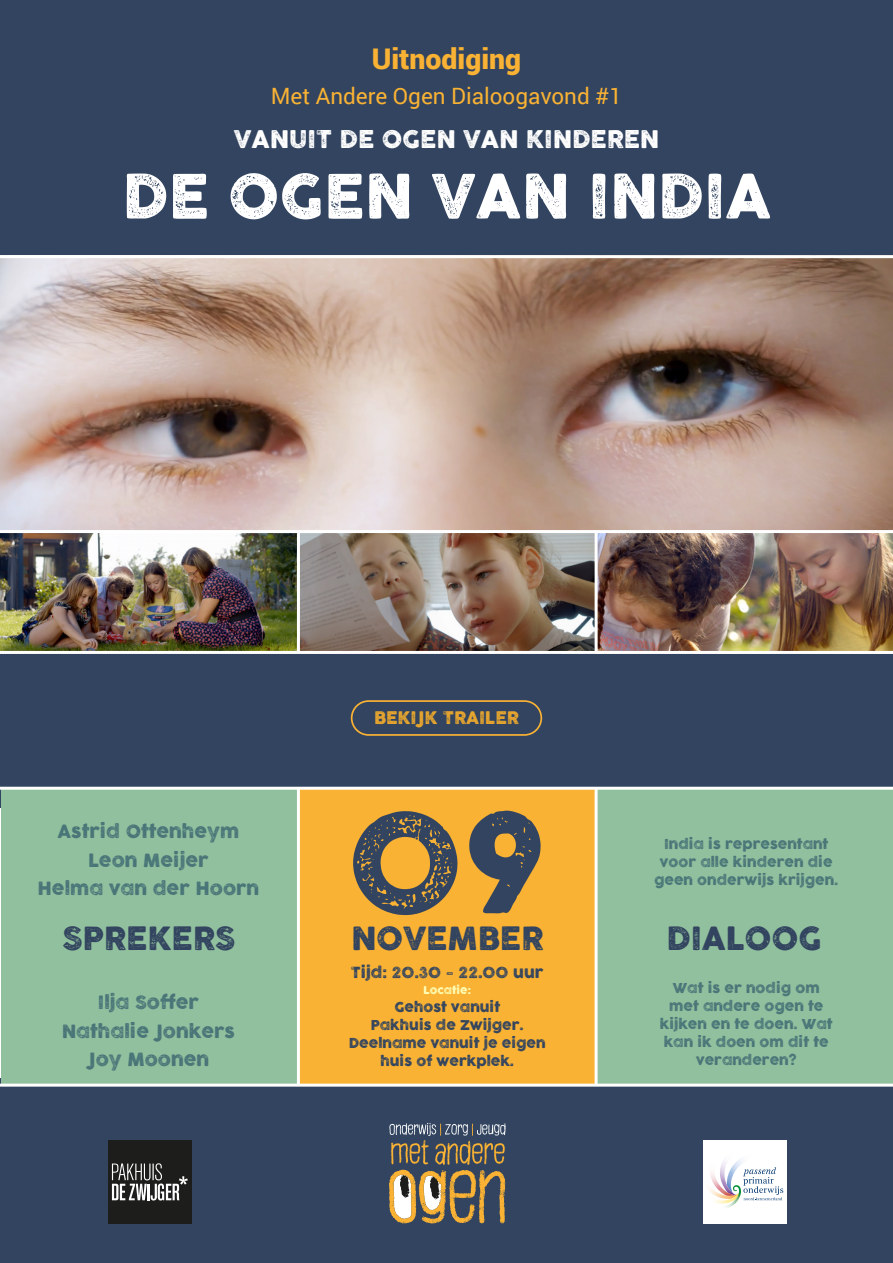
<style>
.page{position:relative;width:893px;height:1263px;background:#fff}
.page>*{position:absolute;margin:0;border:0;box-sizing:border-box;transform-origin:0 0}
.t1{font:135px "Cocogoose Pro Letterpress";color:#32445f}
.t2{font:60px "Cocogoose Pro Letterpress";color:#fff}
.t3{font:31.5px "Cocogoose Pro Letterpress";color:#32445f}
.t4{font:900 28.5px "Roboto";color:#f9b234}
.t5{font:24px "Cocogoose Pro Letterpress";color:#fff}
.t6{font:22.5px "Roboto";color:#f9b234}
.t7{font:18px/28.5px "Cocogoose Pro Letterpress";color:#497578;text-align:center}
.t8{font:17.1px "Cocogoose Pro Letterpress";color:#e6a52f}
.t9{font:15px "Cocogoose Pro Letterpress";color:#32445f}
.t10{font:13.5px/18px "Cocogoose Pro Letterpress";color:#497578;text-align:center}
.t11{font:13.5px/18px "Cocogoose Pro Letterpress";color:#32445f;text-align:center}
.t12{font:10.5px "Cocogoose Pro Letterpress";color:#ffffb7}
</style>
<div class="page">
<div style="left:0;top:0;width:893px;height:808px;background:#32445f"></div>
<div style="left:0;top:1078px;width:893px;height:185px;background:#32445f"></div>
<img style="left:0;top:258px;width:893px;height:393px">
<svg style="left:389px;top:1123px;width:117px;height:100px"></svg>
<div style="left:108px;top:1140px;width:83px;height:83px;background:#1d1d1b"></div>
<svg style="left:112px;top:1163px;width:76px;height:37px"></svg>
<div style="left:703px;top:1140px;width:83px;height:83px;background:#fff"></div>
<svg style="left:709px;top:1159px;width:74px;height:49px"></svg>
<div style="left:351px;top:700px;width:191px;height:36px;border:2px solid #f9b234;border-radius:17px"></div>
<div style="left:298px;top:787px;width:298px;height:298px;background:#f9b234"></div>
<div style="left:1px;top:787px;width:297px;height:298px;background:#91c09e"></div>
<div style="left:596px;top:787px;width:297px;height:298px;background:#91c09e"></div>
<hr style="left:0;top:530px;width:893px;height:3px;background:#fff">
<hr style="left:0;top:651px;width:893px;height:3px;background:#fff">
<hr style="left:0;top:787px;width:893px;height:3px;background:#fff">
<hr style="left:297px;top:533px;width:3px;height:119px;background:#fff">
<hr style="left:595px;top:533px;width:3px;height:119px;background:#fff">
<hr style="left:297px;top:788px;width:3px;height:297px;background:#fff">
<hr style="left:595px;top:788px;width:3px;height:297px;background:#fff">
<hr style="left:0;top:1084px;width:893px;height:3px;background:#fff">
<hr style="left:0;top:255px;width:893px;height:3px;background:#fff">
<h3 class="t4" style="left:372px;top:39px;width:151px">Uitnodiging</h3>
<h3 class="t6" style="left:271px;top:80px;width:353px">Met Andere Ogen Dialoogavond #1</h3>
<h3 class="t5" style="left:234px;top:122px;width:427px">VANUIT DE OGEN VAN KINDEREN</h3>
<h2 class="t2" style="left:122px;top:154px;width:651px">DE OGEN VAN INDIA</h2>
<h3 class="t7" style="left:38px;top:818px;width:223px">Astrid Ottenheym<br>Leon Meijer<br>Helma van der Hoorn</h3>
<p class="t8" style="left:374px;top:705px;width:146px">BEKIJK TRAILER</p>
<h1 class="t1" style="left:347px;top:769px;width:202px">09</h1>
<p class="t10" style="left:654px;top:836px;width:186px">India is representant voor alle kinderen die geen onderwijs krijgen.</p>
<h3 class="t3" style="left:62px;top:916px;width:175px">SPREKERS</h3>
<h3 class="t3" style="left:666px;top:916px;width:157px">DIALOOG</h3>
<h3 class="t3" style="left:351px;top:916px;width:194px">NOVEMBER</h3>
<h3 class="t7" style="left:62px;top:989px;width:175px">Ilja Soffer<br>Nathalie Jonkers<br>Joy Moonen</h3>
<p class="t9" style="left:351px;top:961px;width:194px">Tijd: 20.30 - 22.00 uur</p>
<p class="t12" style="left:424px;top:983px;width:49px">Locatie:</p>
<p class="t11" style="left:349px;top:999px;width:198px">Gehost vanuit<br>Pakhuis de Zwijger.<br>Deelname vanuit je eigen huis of werkplek.</p>
<p class="t10" style="left:660px;top:980px;width:174px">Wat is er nodig om met andere ogen te kijken en te doen. Wat kan ik doen om dit te veranderen?</p>
</div>
